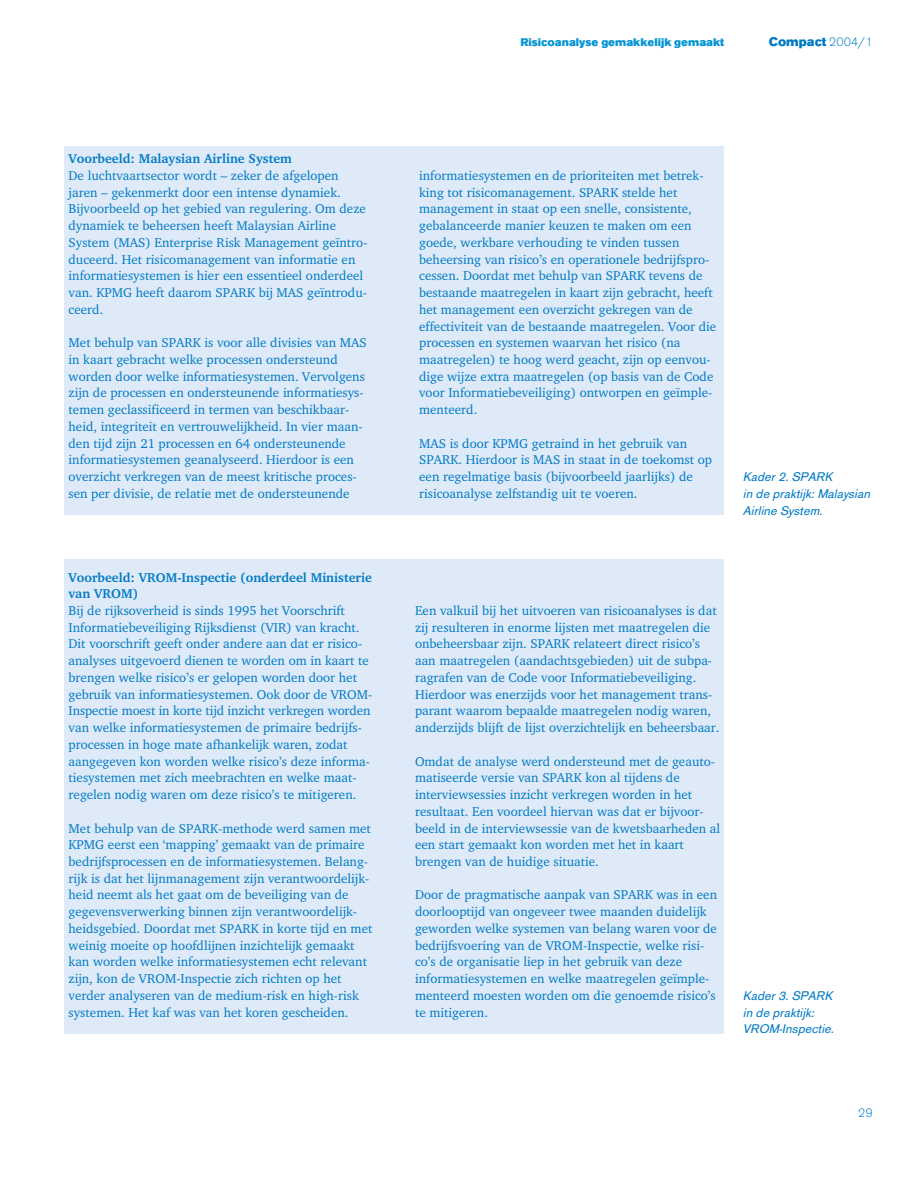
<style>
.page{position:relative;width:918px;height:1188px;background:#fff}
.page>*{position:absolute;margin:0;border:0;box-sizing:border-box;transform-origin:0 0}
.t1{font:13.05px/16.8px "Charter BT";color:#007ac3}
.t2{font:italic 13.05px/16.8px "Accius T";color:#007ac3}
.t3{font:700 13.05px/16.8px "Charter BT";color:#007ac3}
.t4{font:900 13.05px "Accius T";color:#007ac3}
.t5{font:300 13.05px "Accius T";color:#007ac3}
.t6{font:900 11.7px "Accius T";color:#0395d2}
.s1{font-weight:300}
</style>
<div class="page">
<div style="left:64px;top:559px;width:660px;height:474px;background:#dfeaf8"></div>
<div style="left:64px;top:146px;width:660px;height:369px;background:#dfeaf8"></div>
<p class="t3" style="left:69px;top:152px;width:225px">Voorbeeld: Malaysian Airline System</p>
<p class="t1" style="left:69px;top:168px;width:300px">De luchtvaartsector wordt – zeker de afgelopen jaren – gekenmerkt door een intense dynamiek.<br>Bijvoorbeeld op het gebied van regulering. Om deze dynamiek te beheersen heeft Malaysian Airline System (MAS) Enterprise Risk Management geïntro&shy;duceerd. Het risicomanagement van informatie en informatiesystemen is hier een essentieel onderdeel van. KPMG heeft daarom SPARK bij MAS geïntrodu&shy;ceerd.</p>
<p class="t1" style="left:69px;top:336px;width:300px">Met behulp van SPARK is voor alle divisies van MAS in kaart gebracht welke processen ondersteund worden door welke informatiesystemen. Vervolgens zijn de processen en ondersteunende informatiesys&shy;temen geclassificeerd in termen van beschikbaar&shy;heid, integriteit en vertrouwelijkheid. In vier maan&shy;den tijd zijn 21 processen en 64 ondersteunende informatiesystemen geanalyseerd. Hierdoor is een overzicht verkregen van de meest kritische proces&shy;sen per divisie, de relatie met de ondersteunende</p>
<p class="t3" style="left:69px;top:570px;width:305px">Voorbeeld: VROM-Inspectie (onderdeel Ministerie van VROM)</p>
<p class="t1" style="left:69px;top:603px;width:305px">Bij de rijksoverheid is sinds 1995 het Voorschrift Informatiebeveiliging Rijksdienst (VIR) van kracht.<br>Dit voorschrift geeft onder andere aan dat er risico&shy;analyses uitgevoerd dienen te worden om in kaart te brengen welke risico’s er gelopen worden door het gebruik van informatiesystemen. Ook door de VROM-Inspectie moest in korte tijd inzicht verkregen worden van welke informatiesystemen de primaire bedrijfs&shy;processen in hoge mate afhankelijk waren, zodat aangegeven kon worden welke risico’s deze informa&shy;tiesystemen met zich meebrachten en welke maat&shy;regelen nodig waren om deze risico’s te mitigeren.</p>
<p class="t1" style="left:69px;top:821px;width:305px">Met behulp van de SPARK-methode werd samen met KPMG eerst een ‘mapping’ gemaakt van de primaire bedrijfsprocessen en de informatiesystemen. Belang&shy;rijk is dat het lijnmanagement zijn verantwoordelijk&shy;heid neemt als het gaat om de beveiliging van de gegevensverwerking binnen zijn verantwoordelijk&shy;heidsgebied. Doordat met SPARK in korte tijd en met weinig moeite op hoofdlijnen inzichtelijk gemaakt kan worden welke informatiesystemen echt relevant zijn, kon de VROM-Inspectie zich richten op het verder analyseren van de medium-risk en high-risk systemen. Het kaf was van het koren gescheiden.</p>
<p class="t6" style="left:520px;top:38px;width:206px">Risicoanalyse gemakkelijk gemaakt</p>
<p class="t4" style="left:769px;top:37px;width:106px">Compact <span class="s1">2004/1</span></p>
<p class="t1" style="left:419px;top:168px;width:299px">informatiesystemen en de prioriteiten met betrek&shy;king tot risicomanagement. SPARK stelde het management in staat op een snelle, consistente, gebalanceerde manier keuzen te maken om een goede, werkbare verhouding te vinden tussen beheersing van risico’s en operationele bedrijfspro&shy;cessen. Doordat met behulp van SPARK tevens de bestaande maatregelen in kaart zijn gebracht, heeft het management een overzicht gekregen van de effectiviteit van de bestaande maatregelen. Voor die processen en systemen waarvan het risico (na maatregelen) te hoog werd geacht, zijn op eenvou&shy;dige wijze extra maatregelen (op basis van de Code voor Informatiebeveiliging) ontworpen en geïmple&shy;menteerd.</p>
<p class="t1" style="left:419px;top:436px;width:294px">MAS is door KPMG getraind in het gebruik van SPARK. Hierdoor is MAS in staat in de toekomst op een regelmatige basis (bijvoorbeeld jaarlijks) de risicoanalyse zelfstandig uit te voeren.</p>
<p class="t2" style="left:743px;top:469px;width:131px">Kader 2. SPARK<br>in de praktijk: Malaysian<br>Airline System.</p>
<p class="t1" style="left:415px;top:603px;width:306px">Een valkuil bij het uitvoeren van risicoanalyses is dat zij resulteren in enorme lijsten met maatregelen die onbeheersbaar zijn. SPARK relateert direct risico’s aan maatregelen (aandachtsgebieden) uit de subpa&shy;ragrafen van de Code voor Informatiebeveiliging.<br>Hierdoor was enerzijds voor het management trans&shy;parant waarom bepaalde maatregelen nodig waren, anderzijds blijft de lijst overzichtelijk en beheersbaar.</p>
<p class="t1" style="left:415px;top:754px;width:307px">Omdat de analyse werd ondersteund met de geauto&shy;matiseerde versie van SPARK kon al tijdens de interviewsessies inzicht verkregen worden in het resultaat. Een voordeel hiervan was dat er bijvoor&shy;beeld in de interviewsessie van de kwetsbaarheden al een start gemaakt kon worden met het in kaart brengen van de huidige situatie.</p>
<p class="t1" style="left:415px;top:888px;width:304px">Door de pragmatische aanpak van SPARK was in een doorlooptijd van ongeveer twee maanden duidelijk geworden welke systemen van belang waren voor de bedrijfsvoering van de VROM-Inspectie, welke risi&shy;co’s de organisatie liep in het gebruik van deze informatiesystemen en welke maatregelen geïmple&shy;menteerd moesten worden om die genoemde risico’s te mitigeren.</p>
<p class="t2" style="left:743px;top:988px;width:95px">Kader 3. SPARK in de praktijk:<br>VROM-Inspectie.</p>
<p class="t5" style="left:858px;top:1108px;width:16px">29</p>
</div>
